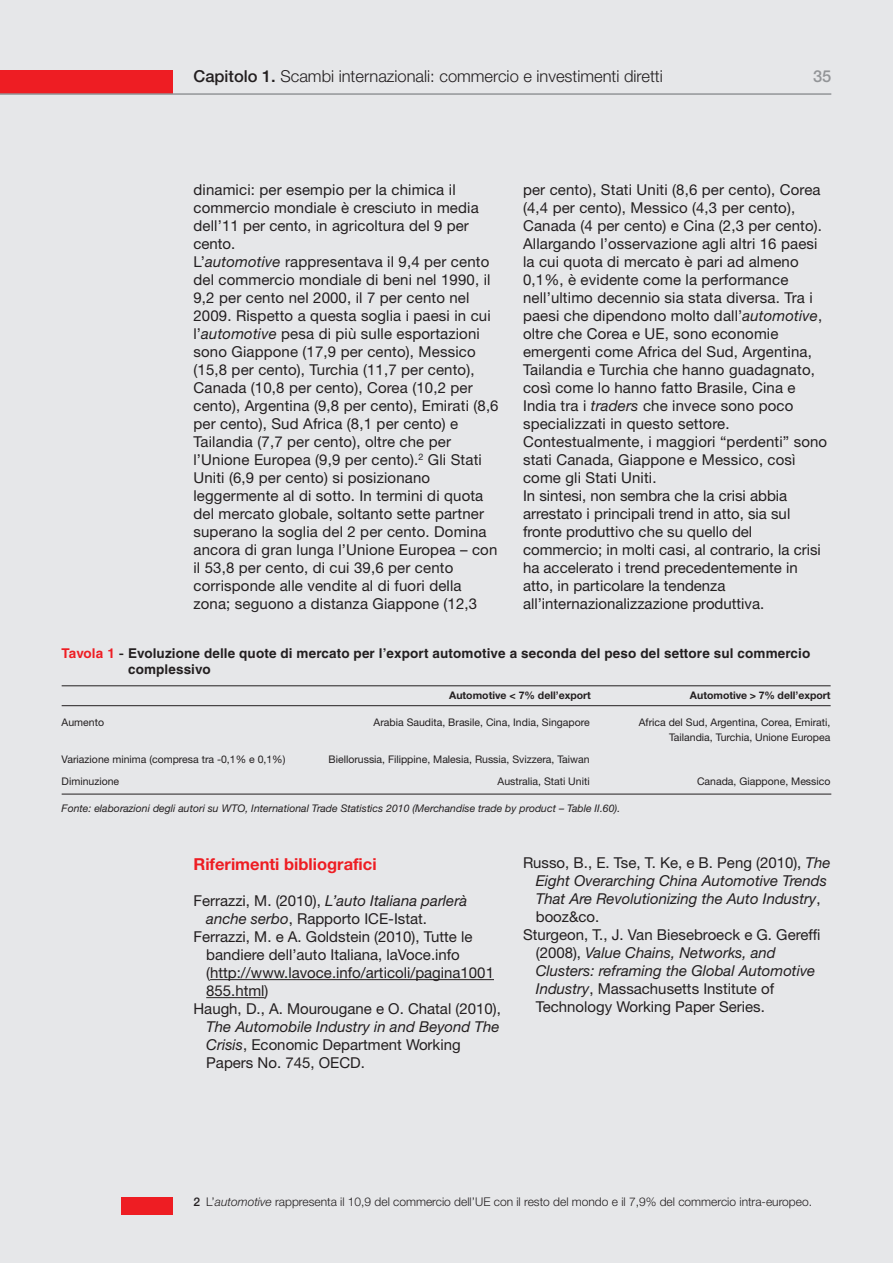
<style>
.page{position:relative;width:893px;height:1263px;background:#e6e7e9}
.page>*{position:absolute;margin:0;border:0;box-sizing:border-box;transform-origin:0 0}
.t1{font:300 16.5px "Helvetica Neue";color:#231f20}
.t2{font:700 16.5px "Helvetica Neue";color:#ee1d23}
.t3{font:500 16.5px "Helvetica Neue";color:#939598}
.t4{font:15px/18px "Helvetica Neue";letter-spacing:.01em;color:#231f20}
.t5{font:italic 15px "Helvetica Neue";color:#231f20}
.t6{font:700 13.5px/16.2px "Helvetica";letter-spacing:.01em;color:#231f20}
.t7{font:300 12px "Helvetica Neue";color:#231f20}
.t8{font:10.5px/14.7px "Helvetica Neue";color:#231f20;text-align:right}
.t9{font:italic 10.5px "Helvetica Neue";color:#231f20}
.t10{font:700 10.5px "Helvetica Neue";color:#231f20}
.s1{font-weight:500}
.s2{font-style:italic}
.s3{color:#ee1d23}
.s4{font-family:"Helvetica Neue";font-weight:500}
.s5{font-style:normal}
</style>
<div class="page">
<div style="left:0;top:70px;width:172px;height:24px;background:#ee1d23"></div>
<hr style="left:0;top:93px;width:831px;height:2px;background:#939598">
<hr style="left:0;top:0;width:1px;height:1263px;background:#e6e7e9">
<hr style="left:210px;top:979px;width:284px;height:1px;background:#231f20">
<hr style="left:206px;top:997px;width:59px;height:1px;background:#231f20">
<div style="left:122px;top:1197px;width:51px;height:17px;background:#ee1d23"></div>
<hr style="left:62px;top:685px;width:769px;height:1px;background:#231f20">
<hr style="left:62px;top:705px;width:769px;height:1px;background:#231f20">
<hr style="left:62px;top:794px;width:769px;height:1px;background:#231f20">
<p class="t1" style="left:193px;top:70px;width:471px"><span class="s1">Capitolo 1.</span> Scambi internazionali: commercio e investimenti diretti</p>
<p class="t3" style="left:813px;top:70px;width:20px">35</p>
<p class="t4" style="left:193px;top:182px;width:307px">dinamici: per esempio per la chimica il commercio mondiale è cresciuto in media dell’11 per cento, in agricoltura del 9 per cento.<br>L’<span class="s2">automotive</span> rappresentava il 9,4 per cento del commercio mondiale di beni nel 1990, il 9,2 per cento nel 2000, il 7 per cento nel 2009. Rispetto a questa soglia i paesi in cui l’<span class="s2">automotive</span> pesa di più sulle esportazioni sono Giappone (17,9 per cento), Messico (15,8 per cento), Turchia (11,7 per cento), Canada (10,8 per cento), Corea (10,2 per cento), Argentina (9,8 per cento), Emirati (8,6 per cento), Sud Africa (8,1 per cento) e Tailandia (7,7 per cento), oltre che per l’Unione Europea (9,9 per cento).<sup>2</sup> Gli Stati Uniti (6,9 per cento) si posizionano leggermente al di sotto. In termini di quota del mercato globale, soltanto sette partner superano la soglia del 2 per cento. Domina ancora di gran lunga l’Unione Europea – con il 53,8 per cento, di cui 39,6 per cento corrisponde alle vendite al di fuori della zona; seguono a distanza Giappone (12,3</p>
<p class="t4" style="left:523px;top:182px;width:306px">per cento), Stati Uniti (8,6 per cento), Corea (4,4 per cento), Messico (4,3 per cento), Canada (4 per cento) e Cina (2,3 per cento).<br>Allargando l’osservazione agli altri 16 paesi la cui quota di mercato è pari ad almeno 0,1%, è evidente come la performance nell’ultimo decennio sia stata diversa. Tra i paesi che dipendono molto dall’<span class="s2">automotive</span>, oltre che Corea e UE, sono economie emergenti come Africa del Sud, Argentina, Tailandia e Turchia che hanno guadagnato, così come lo hanno fatto Brasile, Cina e India tra i <span class="s2">traders</span> che invece sono poco specializzati in questo settore.<br>Contestualmente, i maggiori “perdenti” sono stati Canada, Giappone e Messico, così come gli Stati Uniti.<br>In sintesi, non sembra che la crisi abbia arrestato i principali trend in atto, sia sul fronte produttivo che su quello del commercio; in molti casi, al contrario, la crisi ha accelerato i trend precedentemente in atto, in particolare la tendenza all’internazionalizzazione produttiva.</p>
<p class="t6" style="left:128px;top:646px;width:684px;text-indent:-66px"><span class="s3">Tavola 1</span> <span class="s4">-</span> Evoluzione delle quote di mercato per l’export automotive a seconda del peso del settore sul commercio complessivo</p>
<p class="t10" style="left:449px;top:691px;width:143px">Automotive &lt; 7% dell’export</p>
<p class="t10" style="left:690px;top:691px;width:142px">Automotive &gt; 7% dell’export</p>
<p class="t8" style="left:62px;top:716px;width:44px">Aumento</p>
<p class="t8" style="left:374px;top:716px;width:218px">Arabia Saudita, Brasile, Cina, India, Singapore</p>
<p class="t8" style="left:639px;top:716px;width:193px">Africa del Sud, Argentina, Corea, Emirati,<br>Tailandia, Turchia, Unione Europea</p>
<p class="t8" style="left:62px;top:753px;width:225px">Variazione minima (compresa tra -0,1% e 0,1%)</p>
<p class="t8" style="left:329px;top:753px;width:263px">Biellorussia, Filippine, Malesia, Russia, Svizzera, Taiwan</p>
<p class="t8" style="left:62px;top:775px;width:59px">Diminuzione</p>
<p class="t8" style="left:497px;top:775px;width:94px">Australia, Stati Uniti</p>
<p class="t8" style="left:697px;top:775px;width:135px">Canada, Giappone, Messico</p>
<p class="t9" style="left:62px;top:804px;width:560px">Fonte: elaborazioni degli autori su WTO, International Trade Statistics 2010 (Merchandise trade by product – Table II.60).</p>
<p class="t2" style="left:193px;top:858px;width:185px">Riferimenti bibliografici</p>
<p class="t5" style="left:193px;top:895px;width:275px"><span class="s5">Ferrazzi, M. (2010),</span> L’auto Italiana parlerà</p>
<p class="t4" style="left:206px;top:911px;width:222px"><span class="s2">anche serbo</span>, Rapporto ICE-Istat.</p>
<p class="t4" style="left:193px;top:929px;width:280px">Ferrazzi, M. e A. Goldstein (2010), Tutte le</p>
<p class="t4" style="left:206px;top:947px;width:255px">bandiere dell’auto Italiana, laVoce.info</p>
<p class="t4" style="left:206px;top:965px;width:289px">(http://www.lavoce.info/articoli/pagina1001</p>
<p class="t4" style="left:206px;top:983px;width:64px">855.html)</p>
<p class="t4" style="left:193px;top:1001px;width:309px">Haugh, D., A. Mourougane e O. Chatal (2010),</p>
<p class="t4" style="left:206px;top:1019px;width:295px"><span class="s2">The Automobile Industry in and Beyond The<br>Crisis</span>, Economic Department Working<br>Papers No. 745, OECD.</p>
<p class="t4" style="left:523px;top:855px;width:309px">Russo, B., E. Tse, T. Ke, e B. Peng (2010), <span class="s2">The</span></p>
<p class="t5" style="left:536px;top:876px;width:293px">Eight Overarching China Automotive Trends</p>
<p class="t5" style="left:536px;top:894px;width:286px">That Are Revolutionizing the Auto Industry<span class="s5">,</span></p>
<p class="t4" style="left:536px;top:909px;width:65px">booz&amp;co.</p>
<p class="t4" style="left:523px;top:927px;width:299px">Sturgeon, T., J. Van Biesebroeck e G. Gereffi</p>
<p class="t5" style="left:536px;top:948px;width:242px"><span class="s5">(2008),</span> Value Chains, Networks, and</p>
<p class="t5" style="left:536px;top:966px;width:281px">Clusters: reframing the Global Automotive</p>
<p class="t4" style="left:536px;top:981px;width:240px"><span class="s2">Industry</span>, Massachusetts Institute of</p>
<p class="t4" style="left:536px;top:999px;width:231px">Technology Working Paper Series.</p>
<p class="t7" style="left:193px;top:1197px;width:620px"><span class="s1">2</span> L’<span class="s2">automotive</span> rappresenta il 10,9 del commercio dell’UE con il resto del mondo e il 7,9% del commercio intra-europeo.</p>
</div>
